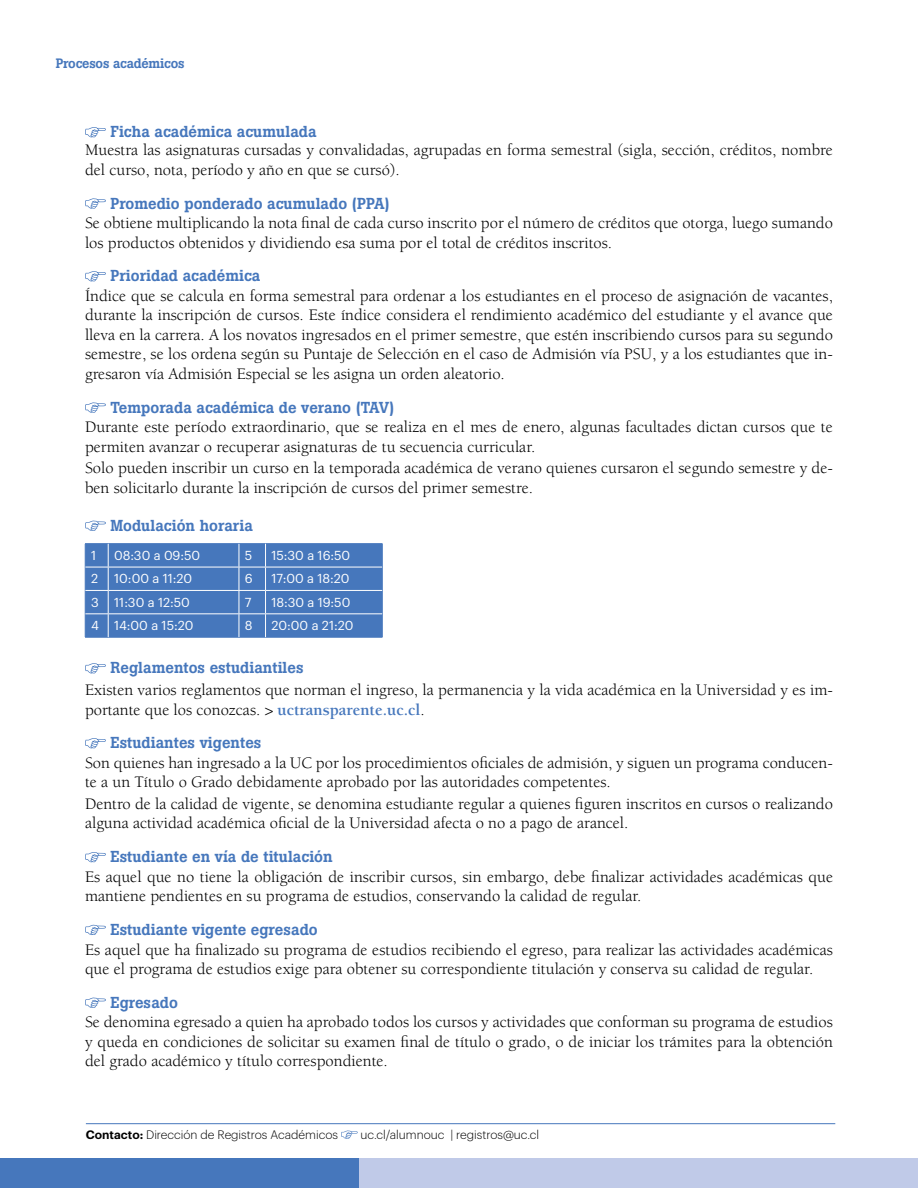
<style>
.page{position:relative;width:918px;height:1188px;background:#fff}
.page>*{position:absolute;margin:0;border:0;box-sizing:border-box;transform-origin:0 0}
.t1{font:16.5px/19.5px "Berkeley";color:#000}
.t2{font:500 15.75px "Boton";color:#4677bc}
.t3{font:500 13.5px "Boton";letter-spacing:-.015em;color:#4677bc}
.t4{font:12.75px "Graphik";color:#fff}
.t5{font:300 12px "Graphik";color:#000}
.s1{font-weight:700;color:#4677bc}
.s2{font-weight:600}
</style>
<div class="page">
<div style="left:272px;top:1158px;width:646px;height:30px;background:#c0cae8"></div>
<div style="left:0;top:1158px;width:359px;height:30px;background:#4677bc"></div>
<svg style="left:85px;top:127px;width:21px;height:10px"></svg>
<svg style="left:85px;top:198px;width:21px;height:11px"></svg>
<svg style="left:85px;top:271px;width:21px;height:10px"></svg>
<svg style="left:85px;top:402px;width:21px;height:11px"></svg>
<svg style="left:85px;top:521px;width:21px;height:10px"></svg>
<svg style="left:85px;top:543px;width:298px;height:95px;background:#4e7dbe"></svg>
<svg style="left:85px;top:663px;width:21px;height:10px"></svg>
<svg style="left:85px;top:738px;width:21px;height:10px"></svg>
<svg style="left:85px;top:852px;width:21px;height:10px"></svg>
<svg style="left:85px;top:925px;width:21px;height:10px"></svg>
<svg style="left:85px;top:998px;width:21px;height:10px"></svg>
<hr style="left:86px;top:1123px;width:749px;height:1px;background:#4677bc">
<svg style="left:341px;top:1131px;width:17px;height:8px"></svg>
<p class="t3" style="left:56px;top:56px;width:130px">Procesos académicos</p>
<p class="t2" style="left:110px;top:123px;width:208px">Ficha académica acumulada</p>
<p class="t1" style="left:85px;top:141px;width:749px">Muestra las asignaturas cursadas y convalidadas, agrupadas en forma semestral (sigla, sección, créditos, nombre del curso, nota, período y año en que se cursó).</p>
<p class="t2" style="left:110px;top:194px;width:281px">Promedio ponderado acumulado (PPA)</p>
<p class="t1" style="left:85px;top:214px;width:750px">Se obtiene multiplicando la nota final de cada curso inscrito por el número de créditos que otorga, luego sumando los productos obtenidos y dividiendo esa suma por el total de créditos inscritos.</p>
<p class="t2" style="left:110px;top:267px;width:151px">Prioridad académica</p>
<p class="t1" style="left:85px;top:286px;width:749px;text-align:justify">Índice que se calcula en forma semestral para ordenar a los estudiantes en el proceso de asignación de vacantes, durante la inscripción de cursos. Este índice considera el rendimiento académico del estudiante y el avance que lleva en la carrera. A los novatos ingresados en el primer semestre, que estén inscribiendo cursos para su segundo semestre, se los ordena según su Puntaje de Selección en el caso de Admisión vía PSU, y a los estudiantes que in&shy;gresaron vía Admisión Especial se les asigna un orden aleatorio.</p>
<p class="t2" style="left:110px;top:398px;width:285px">Temporada académica de verano (TAV)</p>
<p class="t1" style="left:85px;top:418px;width:749px">Durante este período extraordinario, que se realiza en el mes de enero, algunas facultades dictan cursos que te permiten avanzar o recuperar asignaturas de tu secuencia curricular.</p>
<p class="t1" style="left:85px;top:459px;width:749px">Solo pueden inscribir un curso en la temporada académica de verano quienes cursaron el segundo semestre y de&shy;ben solicitarlo durante la inscripción de cursos del primer semestre.</p>
<p class="t2" style="left:110px;top:516px;width:144px">Modulación horaria</p>
<p class="t4" style="left:91px;top:546px;width:7px">1</p>
<p class="t4" style="left:114px;top:546px;width:88px">08:30 a 09:50</p>
<p class="t4" style="left:245px;top:546px;width:9px">5</p>
<p class="t4" style="left:272px;top:546px;width:80px">15:30 a 16:50</p>
<p class="t4" style="left:91px;top:569px;width:103px">2 10:00 a 11:20</p>
<p class="t4" style="left:245px;top:569px;width:9px">6</p>
<p class="t4" style="left:272px;top:569px;width:80px">17:00 a 18:20</p>
<p class="t4" style="left:91px;top:593px;width:100px">3 11:30 a 12:50</p>
<p class="t4" style="left:245px;top:593px;width:8px">7</p>
<p class="t4" style="left:272px;top:593px;width:80px">18:30 a 19:50</p>
<p class="t4" style="left:91px;top:616px;width:104px">4 14:00 a 15:20</p>
<p class="t4" style="left:245px;top:616px;width:9px">8</p>
<p class="t4" style="left:272px;top:616px;width:83px">20:00 a 21:20</p>
<p class="t2" style="left:110px;top:659px;width:195px">Reglamentos estudiantiles</p>
<p class="t1" style="left:85px;top:681px;width:749px">Existen varios reglamentos que norman el ingreso, la permanencia y la vida académica en la Universidad y es im&shy;portante que los conozcas. &gt; <span class="s1">uctransparente.uc.cl</span>.</p>
<p class="t2" style="left:110px;top:734px;width:152px">Estudiantes vigentes</p>
<p class="t1" style="left:85px;top:753px;width:749px">Son quienes han ingresado a la UC por los procedimientos oficiales de admisión, y siguen un programa conducen&shy;te a un Título o Grado debidamente aprobado por las autoridades competentes.</p>
<p class="t1" style="left:85px;top:794px;width:750px">Dentro de la calidad de vigente, se denomina estudiante regular a quienes figuren inscritos en cursos o realizando alguna actividad académica oficial de la Universidad afecta o no a pago de arancel.</p>
<p class="t2" style="left:110px;top:847px;width:224px">Estudiante en vía de titulación</p>
<p class="t1" style="left:85px;top:867px;width:749px">Es aquel que no tiene la obligación de inscribir cursos, sin embargo, debe finalizar actividades académicas que mantiene pendientes en su programa de estudios, conservando la calidad de regular.</p>
<p class="t2" style="left:110px;top:920px;width:209px">Estudiante vigente egresado</p>
<p class="t1" style="left:85px;top:940px;width:749px">Es aquel que ha finalizado su programa de estudios recibiendo el egreso, para realizar las actividades académicas que el programa de estudios exige para obtener su correspondiente titulación y conserva su calidad de regular.</p>
<p class="t2" style="left:110px;top:993px;width:69px">Egresado</p>
<p class="t1" style="left:85px;top:1013px;width:749px;text-align:justify">Se denomina egresado a quien ha aprobado todos los cursos y actividades que conforman su programa de estudios y queda en condiciones de solicitar su examen final de título o grado, o de iniciar los trámites para la obtención del grado académico y título correspondiente.</p>
<p class="t5" style="left:86px;top:1126px;width:254px"><span class="s2">Contacto:</span> Dirección de Registros Académicos</p>
<p class="t5" style="left:361px;top:1126px;width:180px">uc.cl/alumnouc | registros@uc.cl</p>
</div>
